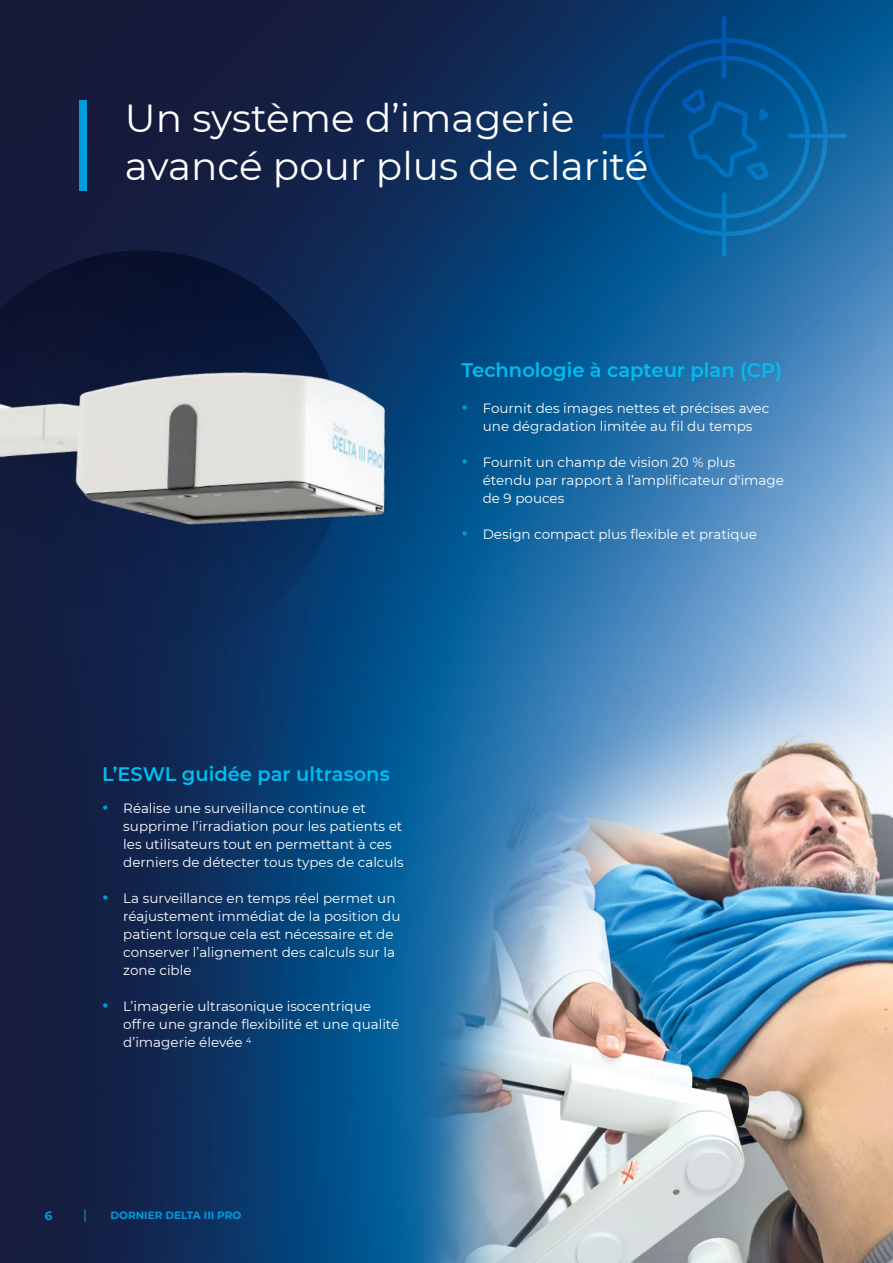
<style>
.page{position:relative;width:893px;height:1263px;background:#fff}
.page>*{position:absolute;margin:0;border:0;box-sizing:border-box;transform-origin:0 0}
.t1{font:39px/48px "Montserrat";color:#fff}
.t2{font:600 19.5px "Montserrat";color:#00bdf2}
.t3{font:13.5px/18px "Montserrat";color:#fff}
.t4{font:700 12px "Montserrat";color:#009cdf}
.t5{font:700 10.5px "Montserrat";color:#009cdf}
.s1{font-weight:600;font-size:19.5px;color:#009dd9}
</style>
<div class="page">
<img style="left:0;top:0;width:893px;height:1263px">
<img style="left:343px;top:452px;width:550px;height:811px">
<svg style="left:0;top:225px;width:370px;height:103px;background:#0e1b3e"></svg>
<img style="left:0;top:328px;width:502px;height:400px">
<hr style="left:722px;top:192px;width:4px;height:64px;background:#0d81c8;border-radius:2px">
<svg style="left:601px;top:16px;width:246px;height:220px;background:#055591"></svg>
<img style="left:892px;top:82px;width:1px;height:617px">
<div style="left:79px;top:101px;width:7px;height:90px;background:#009dd9"></div>
<svg style="left:85px;top:1209px;width:1px;height:13px"></svg>
<h1 class="t1" style="left:125px;top:93px;width:525px">Un système d’imagerie avancé pour plus de clarité</h1>
<h2 class="t2" style="left:461px;top:357px;width:322px">Technologie à capteur plan (CP)</h2>
<p class="t3" style="left:461px;top:399px;width:309px;text-align:center"><span class="s1">•</span> Fournit des images nettes et précises avec une dégradation limitée au fil du temps</p>
<p class="t3" style="left:483px;top:453px;width:303px;text-indent:-21px"><span class="s1">•</span> Fournit un champ de vision 20 % plus étendu par rapport à l’amplificateur d'image de 9 pouces</p>
<p class="t3" style="left:461px;top:525px;width:297px"><span class="s1">•</span> Design compact plus flexible et pratique</p>
<h2 class="t2" style="left:102px;top:760px;width:289px">L’ESWL guidée par ultrasons</h2>
<p class="t3" style="left:123px;top:799px;width:282px;text-indent:-21px"><span class="s1">•</span> Réalise une surveillance continue et supprime l’irradiation pour les patients et les utilisateurs tout en permettant à ces derniers de détecter tous types de calculs</p>
<p class="t3" style="left:123px;top:889px;width:279px;text-indent:-21px"><span class="s1">•</span> La surveillance en temps réel permet un réajustement immédiat de la position du patient lorsque cela est nécessaire et de conserver l’alignement des calculs sur la zone cible</p>
<p class="t3" style="left:123px;top:997px;width:278px;text-indent:-21px"><span class="s1">•</span> L’imagerie ultrasonique isocentrique offre une grande flexibilité et une qualité d’imagerie élevée <sup>4</sup></p>
<p class="t4" style="left:45px;top:1207px;width:9px">6</p>
<p class="t5" style="left:111px;top:1207px;width:132px">DORNIER DELTA III PRO</p>
</div>
